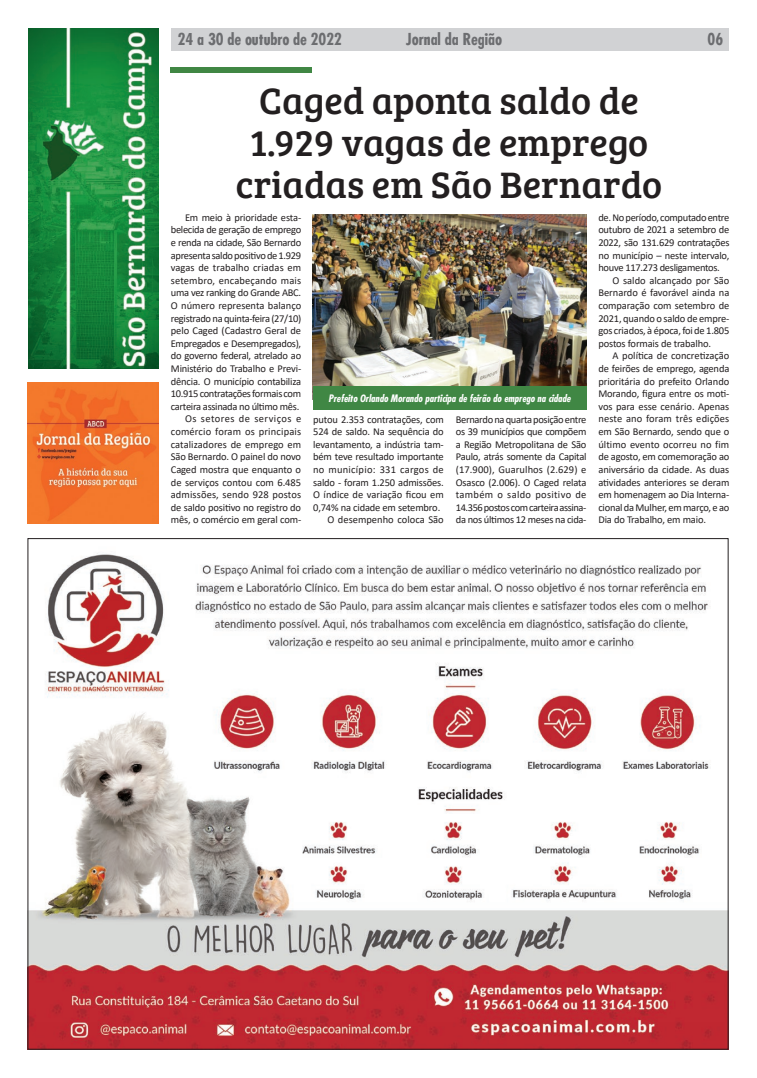
<style>
.page{position:relative;width:757px;height:1078px;background:#fff}
.page>*{position:absolute;margin:0;border:0;box-sizing:border-box;transform-origin:0 0}
.Titulos{font:38px "Bree Serif";color:#231f20}
.texto{font:700 condensed 16px "Futura";color:#6c6d70}
.texto-2{font:10.5px/12.6px "Calibri";letter-spacing:-.02em;color:#231f20;text-align:justify}
.texto-3{font:10.5px "Calibri";color:#231f20}
.Legendas_novas{font:italic 700 condensed 10px "Futura";color:#fff}
</style>
<div class="page">
<img style="left:28px;top:382px;width:130px;height:141px">
<img style="left:28px;top:28px;width:131px;height:340px">
<div style="left:170px;top:67px;width:142px;height:6px;background:#408744"></div>
<img style="left:313px;top:215px;width:273px;height:171px">
<img style="left:30px;top:553px;width:696px;height:494px">
<div style="left:313px;top:386px;width:273px;height:24px;background:#408744"></div>
<div style="left:171px;top:28px;width:558px;height:23px;background:#d1d2d4"></div>
<p class="texto" style="left:178px;top:29px;width:166px">24 a 30 de outubro de 2022</p>
<p class="texto" style="left:406px;top:29px;width:97px">Jornal da Região</p>
<p class="texto" style="left:707px;top:29px;width:17px">06</p>
<p class="Titulos" style="left:259px;top:72px;width:381px">Caged aponta saldo de</p>
<p class="Titulos" style="left:250px;top:114px;width:400px">1.929 vagas de emprego</p>
<p class="Titulos" style="left:236px;top:156px;width:428px">criadas em São Bernardo</p>
<p class="texto-2" style="left:171px;top:211px;width:132px;text-indent:14px">Em meio à prioridade esta&shy;belecida de geração de emprego e renda na cidade, São Bernardo apresenta saldo positivo de 1.929 vagas de trabalho criadas em setembro, encabeçando mais uma vez ranking do Grande ABC.<br>O número representa balanço registrado na quinta-feira (27/10) pelo Caged (Cadastro Geral de Empregados e Desempregados), do governo federal, atrelado ao Ministério do Trabalho e Previ&shy;dência. O município contabiliza 10.915 contratações formais com carteira assinada no último mês.</p>
<p class="texto-2" style="left:171px;top:412px;width:132px;text-indent:14px">Os setores de serviços e comércio foram os principais catalizadores de emprego em São Bernardo. O painel do novo Caged mostra que enquanto o de serviços contou com 6.485 admissões, sendo 928 postos de saldo positivo no registro do mês, o comércio em geral com-</p>
<p class="texto-2" style="left:313px;top:412px;width:132px">putou 2.353 contratações, com 524 de saldo. Na sequência do levantamento, a indústria tam&shy;bém teve resultado importante no município: 331 cargos de saldo - foram 1.250 admissões.<br>O índice de variação ficou em 0,74% na cidade em setembro.</p>
<p class="texto-2" style="left:598px;top:211px;width:132px">de. No período, computado entre outubro de 2021 a setembro de 2022, são 131.629 contratações no município – neste intervalo, houve 117.273 desligamentos.</p>
<p class="texto-2" style="left:598px;top:274px;width:133px;text-indent:14px">O saldo alcançado por São Bernardo é favorável ainda na comparação com setembro de 2021, quando o saldo de empre&shy;gos criados, à época, foi de 1.805 postos formais de trabalho.</p>
<p class="texto-2" style="left:598px;top:349px;width:132px;text-indent:14px">A política de concretização de feirões de emprego, agenda prioritária do prefeito Orlando Morando, figura entre os moti&shy;vos para esse cenário. Apenas neste ano foram três edições em São Bernardo, sendo que o último evento ocorreu no fim de agosto, em comemoração ao aniversário da cidade. As duas atividades anteriores se deram em homenagem ao Dia Interna&shy;cional da Mulher, em março, e ao Dia do Trabalho, em maio.</p>
<p class="Legendas_novas" style="left:328px;top:391px;width:244px">Prefeito Orlando Morando participa de feirão do emprego na cidade</p>
<p class="texto-2" style="left:456px;top:412px;width:132px">Bernardo na quarta posição entre os 39 municípios que compõem a Região Metropolitana de São Paulo, atrás somente da Capital (17.900), Guarulhos (2.629) e Osasco (2.006). O Caged relata também o saldo positivo de 14.356 postos com carteira assina&shy;da nos últimos 12 meses na cida-</p>
<p class="texto-3" style="left:327px;top:512px;width:118px">O desempenho coloca São</p>
</div>
